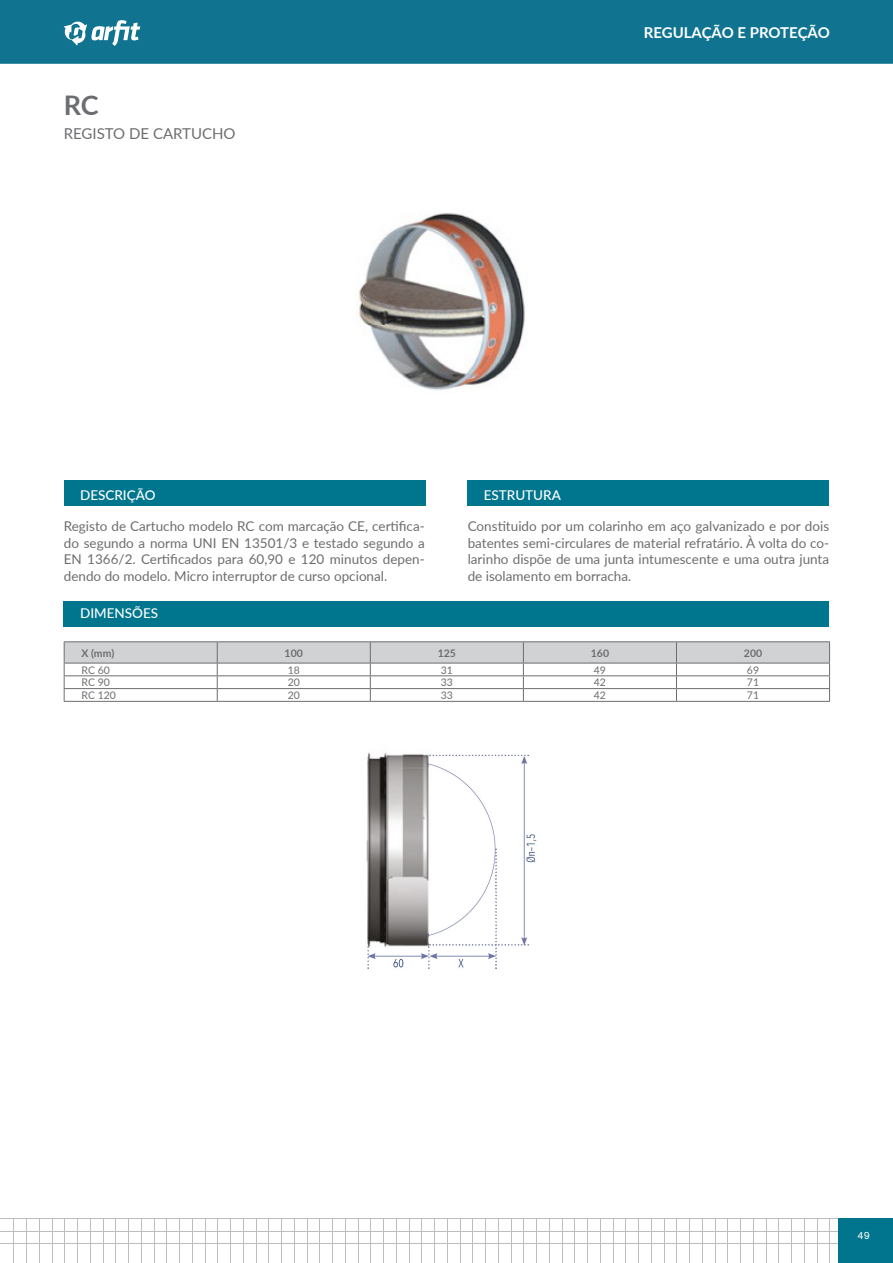
<style>
.page{position:relative;width:893px;height:1263px;background:#fff}
.page>*{position:absolute;margin:0;border:0;box-sizing:border-box;transform-origin:0 0}
.PARAGRAF_FOR_INDEX{font:700 27px "Lato";color:#6c6d70}
.t1{font:700 15px "Lato";color:#fff}
.t2{font:15px "Lato";color:#6c6d70}
.t3{font:13.5px/16.5px "Lato";color:#6c6d70;text-align:justify}
.t4{font:500 13.5px "Lato";color:#fff}
.t5{font:10.5px "Lato";color:#6c6d70}
.t6{font:700 10.5px "Lato";color:#6c6d70}
.t7{font:10.5px "Akzidenz Grotesk BQ";color:#fff}
</style>
<div class="page">
<div style="left:0;top:0;width:893px;height:64px;background:#107490"></div>
<svg style="left:64px;top:20px;width:76px;height:26px"></svg>
<hr style="left:0;top:1244px;width:893px;height:1px;background:#bcbdc0">
<hr style="left:0;top:1231px;width:893px;height:1px;background:#bcbdc0">
<hr style="left:0;top:1218px;width:893px;height:1px;background:#bcbdc0">
<hr style="left:447px;top:1218px;width:1px;height:45px;background:#bcbdc0">
<hr style="left:434px;top:1218px;width:1px;height:45px;background:#bcbdc0">
<hr style="left:422px;top:1218px;width:1px;height:45px;background:#bcbdc0">
<hr style="left:409px;top:1218px;width:1px;height:45px;background:#bcbdc0">
<hr style="left:396px;top:1218px;width:1px;height:45px;background:#bcbdc0">
<hr style="left:383px;top:1218px;width:1px;height:45px;background:#bcbdc0">
<hr style="left:371px;top:1218px;width:1px;height:45px;background:#bcbdc0">
<hr style="left:358px;top:1218px;width:1px;height:45px;background:#bcbdc0">
<hr style="left:345px;top:1218px;width:1px;height:45px;background:#bcbdc0">
<hr style="left:332px;top:1218px;width:1px;height:45px;background:#bcbdc0">
<hr style="left:320px;top:1218px;width:1px;height:45px;background:#bcbdc0">
<hr style="left:307px;top:1218px;width:1px;height:45px;background:#bcbdc0">
<hr style="left:294px;top:1218px;width:1px;height:45px;background:#bcbdc0">
<hr style="left:281px;top:1218px;width:1px;height:45px;background:#bcbdc0">
<hr style="left:269px;top:1218px;width:1px;height:45px;background:#bcbdc0">
<hr style="left:256px;top:1218px;width:1px;height:45px;background:#bcbdc0">
<hr style="left:243px;top:1218px;width:1px;height:45px;background:#bcbdc0">
<hr style="left:230px;top:1218px;width:1px;height:45px;background:#bcbdc0">
<hr style="left:218px;top:1218px;width:1px;height:45px;background:#bcbdc0">
<hr style="left:205px;top:1218px;width:1px;height:45px;background:#bcbdc0">
<hr style="left:192px;top:1218px;width:1px;height:45px;background:#bcbdc0">
<hr style="left:179px;top:1218px;width:1px;height:45px;background:#bcbdc0">
<hr style="left:167px;top:1218px;width:1px;height:45px;background:#bcbdc0">
<hr style="left:154px;top:1218px;width:1px;height:45px;background:#bcbdc0">
<hr style="left:141px;top:1218px;width:1px;height:45px;background:#bcbdc0">
<hr style="left:128px;top:1218px;width:1px;height:45px;background:#bcbdc0">
<hr style="left:116px;top:1218px;width:1px;height:45px;background:#bcbdc0">
<hr style="left:103px;top:1218px;width:1px;height:45px;background:#bcbdc0">
<hr style="left:90px;top:1218px;width:1px;height:45px;background:#bcbdc0">
<hr style="left:77px;top:1218px;width:1px;height:45px;background:#bcbdc0">
<hr style="left:65px;top:1218px;width:1px;height:45px;background:#bcbdc0">
<hr style="left:52px;top:1218px;width:1px;height:45px;background:#bcbdc0">
<hr style="left:39px;top:1218px;width:1px;height:45px;background:#bcbdc0">
<hr style="left:26px;top:1218px;width:1px;height:45px;background:#bcbdc0">
<hr style="left:14px;top:1218px;width:1px;height:45px;background:#bcbdc0">
<hr style="left:740px;top:1218px;width:1px;height:45px;background:#bcbdc0">
<hr style="left:728px;top:1218px;width:1px;height:45px;background:#bcbdc0">
<hr style="left:715px;top:1218px;width:1px;height:45px;background:#bcbdc0">
<hr style="left:702px;top:1218px;width:1px;height:45px;background:#bcbdc0">
<hr style="left:689px;top:1218px;width:1px;height:45px;background:#bcbdc0">
<hr style="left:677px;top:1218px;width:1px;height:45px;background:#bcbdc0">
<hr style="left:664px;top:1218px;width:1px;height:45px;background:#bcbdc0">
<hr style="left:651px;top:1218px;width:1px;height:45px;background:#bcbdc0">
<hr style="left:638px;top:1218px;width:1px;height:45px;background:#bcbdc0">
<hr style="left:626px;top:1218px;width:1px;height:45px;background:#bcbdc0">
<hr style="left:613px;top:1218px;width:1px;height:45px;background:#bcbdc0">
<hr style="left:600px;top:1218px;width:1px;height:45px;background:#bcbdc0">
<hr style="left:587px;top:1218px;width:1px;height:45px;background:#bcbdc0">
<hr style="left:575px;top:1218px;width:1px;height:45px;background:#bcbdc0">
<hr style="left:562px;top:1218px;width:1px;height:45px;background:#bcbdc0">
<hr style="left:549px;top:1218px;width:1px;height:45px;background:#bcbdc0">
<hr style="left:536px;top:1218px;width:1px;height:45px;background:#bcbdc0">
<hr style="left:524px;top:1218px;width:1px;height:45px;background:#bcbdc0">
<hr style="left:511px;top:1218px;width:1px;height:45px;background:#bcbdc0">
<hr style="left:498px;top:1218px;width:1px;height:45px;background:#bcbdc0">
<hr style="left:485px;top:1218px;width:1px;height:45px;background:#bcbdc0">
<hr style="left:473px;top:1218px;width:1px;height:45px;background:#bcbdc0">
<hr style="left:460px;top:1218px;width:1px;height:45px;background:#bcbdc0">
<hr style="left:830px;top:1218px;width:1px;height:45px;background:#bcbdc0">
<hr style="left:817px;top:1218px;width:1px;height:45px;background:#bcbdc0">
<hr style="left:804px;top:1218px;width:1px;height:45px;background:#bcbdc0">
<hr style="left:791px;top:1218px;width:1px;height:45px;background:#bcbdc0">
<hr style="left:779px;top:1218px;width:1px;height:45px;background:#bcbdc0">
<hr style="left:766px;top:1218px;width:1px;height:45px;background:#bcbdc0">
<hr style="left:753px;top:1218px;width:1px;height:45px;background:#bcbdc0">
<div style="left:838px;top:1218px;width:55px;height:45px;background:#00758d"></div>
<div style="left:64px;top:480px;width:361px;height:25px;background:#00768e"></div>
<div style="left:468px;top:480px;width:361px;height:25px;background:#00768e"></div>
<img style="left:359px;top:213px;width:166px;height:178px">
<hr style="left:64px;top:641px;width:153px;height:1px;background:#6c6d70">
<hr style="left:217px;top:641px;width:153px;height:1px;background:#6c6d70">
<hr style="left:370px;top:641px;width:153px;height:1px;background:#6c6d70">
<hr style="left:523px;top:641px;width:153px;height:1px;background:#6c6d70">
<hr style="left:676px;top:641px;width:154px;height:1px;background:#6c6d70">
<svg style="left:64px;top:642px;width:766px;height:59px"></svg>
<hr style="left:64px;top:701px;width:153px;height:1px;background:#6c6d70">
<hr style="left:217px;top:701px;width:153px;height:1px;background:#6c6d70">
<hr style="left:370px;top:701px;width:153px;height:1px;background:#6c6d70">
<hr style="left:523px;top:701px;width:153px;height:1px;background:#6c6d70">
<hr style="left:676px;top:701px;width:154px;height:1px;background:#6c6d70">
<div style="left:64px;top:601px;width:765px;height:25px;background:#00768e"></div>
<img style="left:366px;top:752px;width:171px;height:217px">
<p class="PARAGRAF_FOR_INDEX" style="left:64px;top:86px;width:36px">RC</p>
<p class="t2" style="left:64px;top:123px;width:173px">REGISTO DE CARTUCHO</p>
<p class="t1" style="left:644px;top:21px;width:188px">REGULAÇÃO E PROTEÇÃO</p>
<p class="t4" style="left:80px;top:485px;width:77px">DESCRIÇÃO</p>
<p class="t3" style="left:64px;top:517px;width:362px">Registo de Cartucho modelo RC com marcação CE, certifica&shy;do segundo a norma UNI EN 13501/3 e testado segundo a EN 1366/2. Certificados para 60,90 e 120 minutos depen&shy;dendo do modelo. Micro interruptor de curso opcional.</p>
<p class="t3" style="left:468px;top:517px;width:363px">Constituido por um colarinho em aço galvanizado e por dois batentes semi-circulares de material refratário. À volta do co&shy;larinho dispõe de uma junta intumescente e uma outra junta de isolamento em borracha.</p>
<p class="t4" style="left:484px;top:485px;width:79px">ESTRUTURA</p>
<p class="t4" style="left:80px;top:603px;width:80px">DIMENSÕES</p>
<p class="t6" style="left:82px;top:645px;width:34px">X (mm)</p>
<p class="t6" style="left:285px;top:645px;width:20px">100</p>
<p class="t6" style="left:438px;top:645px;width:20px">125</p>
<p class="t6" style="left:591px;top:645px;width:20px">160</p>
<p class="t6" style="left:744px;top:645px;width:20px">200</p>
<p class="t5" style="left:82px;top:662px;width:30px">RC 60</p>
<p class="t5" style="left:288px;top:662px;width:14px">18</p>
<p class="t5" style="left:441px;top:662px;width:14px">31</p>
<p class="t5" style="left:594px;top:662px;width:14px">49</p>
<p class="t5" style="left:747px;top:662px;width:14px">69</p>
<p class="t5" style="left:82px;top:675px;width:30px">RC 90</p>
<p class="t5" style="left:288px;top:675px;width:14px">20</p>
<p class="t5" style="left:441px;top:675px;width:14px">33</p>
<p class="t5" style="left:594px;top:675px;width:14px">42</p>
<p class="t5" style="left:747px;top:675px;width:14px">71</p>
<p class="t5" style="left:82px;top:688px;width:36px">RC 120</p>
<p class="t5" style="left:288px;top:688px;width:14px">20</p>
<p class="t5" style="left:441px;top:688px;width:14px">33</p>
<p class="t5" style="left:594px;top:688px;width:14px">42</p>
<p class="t5" style="left:747px;top:688px;width:14px">71</p>
<p class="t7" style="left:858px;top:1228px;width:14px">49</p>
</div>
